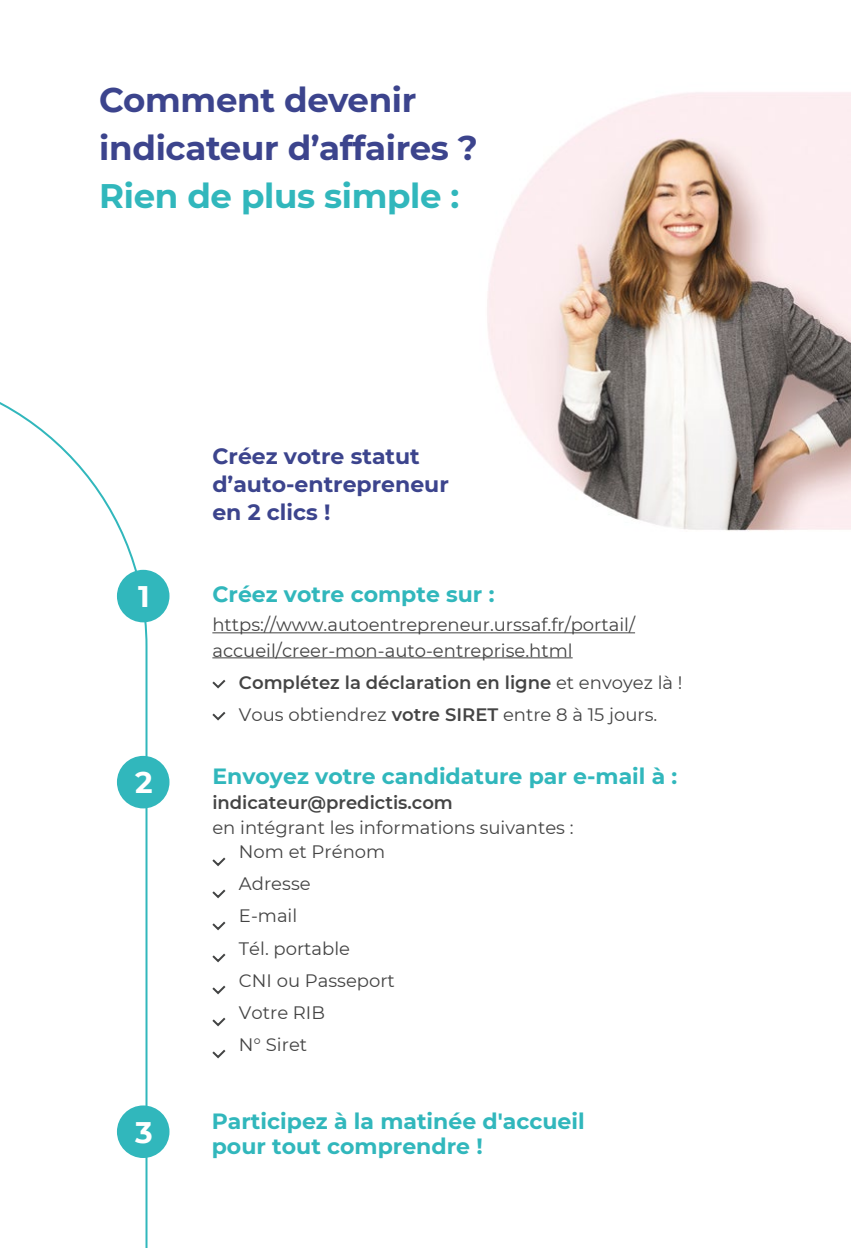
<style>
.page{position:relative;width:851px;height:1248px;background:#fff}
.page>*{position:absolute;margin:0;border:0;box-sizing:border-box;transform-origin:0 0}
.t1{font:700 34px/48px "Montserrat";letter-spacing:-.01em;color:#3c448d}
.t2{font:700 34px "Montserrat";letter-spacing:-.01em;color:#31b7bc}
.t3{font:700 29.8px "Montserrat";color:#fff}
.t4{font:700 22px/25px "Montserrat";color:#31b7bc}
.t5{font:700 22px/28px "Montserrat";color:#3c448d}
.t6{font:18px/32px "Montserrat";color:#444}
.t7{font:600 18px "Montserrat";color:#444}
.s1{font-weight:600}
</style>
<div class="page">
<img style="left:487px;top:92px;width:363px;height:439px">
<svg style="left:0;top:402px;width:147px;height:845px"></svg>
<hr style="left:212px;top:632px;width:423px;height:1px;background:#444">
<hr style="left:212px;top:657px;width:360px;height:1px;background:#444">
<svg style="left:212px;top:679px;width:14px;height:10px"></svg>
<svg style="left:212px;top:712px;width:14px;height:9px"></svg>
<svg style="left:212px;top:857px;width:14px;height:10px"></svg>
<svg style="left:212px;top:889px;width:14px;height:10px"></svg>
<svg style="left:212px;top:921px;width:14px;height:10px"></svg>
<svg style="left:212px;top:953px;width:14px;height:10px"></svg>
<svg style="left:212px;top:985px;width:14px;height:10px"></svg>
<svg style="left:212px;top:1017px;width:14px;height:10px"></svg>
<svg style="left:212px;top:1049px;width:14px;height:10px"></svg>
<div style="left:117px;top:569px;width:52px;height:53px;background:#31b7bc;border-radius:50%"></div>
<div style="left:117px;top:755px;width:52px;height:53px;background:#31b7bc;border-radius:50%"></div>
<div style="left:117px;top:1105px;width:52px;height:52px;background:#31b7bc;border-radius:50%"></div>
<h1 class="t1" style="left:99px;top:75px;width:380px">Comment devenir indicateur d’affaires ?</h1>
<h1 class="t2" style="left:99px;top:172px;width:361px">Rien de plus simple :</h1>
<h2 class="t3" style="left:138px;top:575px;width:13px">1</h2>
<h2 class="t3" style="left:135px;top:761px;width:19px">2</h2>
<h2 class="t3" style="left:135px;top:1110px;width:19px">3</h2>
<p class="t5" style="left:212px;top:441px;width:238px">Créez votre statut d’auto-entrepreneur en 2 clics !</p>
<p class="t4" style="left:212px;top:581px;width:283px">Créez votre compte sur :</p>
<p class="t6" style="left:212px;top:612px;width:424px;line-height:25px">https://www.autoentrepreneur.urssaf.fr/portail/ accueil/creer-mon-auto-entreprise.html</p>
<p class="t6" style="left:239px;top:665px;width:445px"><span class="s1">Complétez la déclaration en ligne</span> et envoyez là !<br>Vous obtiendrez <span class="s1">votre SIRET</span> entre 8 à 15 jours.</p>
<p class="t4" style="left:212px;top:762px;width:466px">Envoyez votre candidature par e-mail à :</p>
<p class="t7" style="left:212px;top:790px;width:242px">indicateur@predictis.com</p>
<p class="t6" style="left:239px;top:815px;width:336px;line-height:24.2px;text-indent:-27px">en intégrant les informations suivantes :<br>Nom et Prénom</p>
<p class="t6" style="left:239px;top:867px;width:157px">Adresse<br>E-mail<br>Tél. portable<br>CNI ou Passeport<br>Votre RIB<br>N° Siret</p>
<p class="t4" style="left:212px;top:1107px;width:374px">Participez à la matinée d'accueil pour tout comprendre !</p>
</div>
